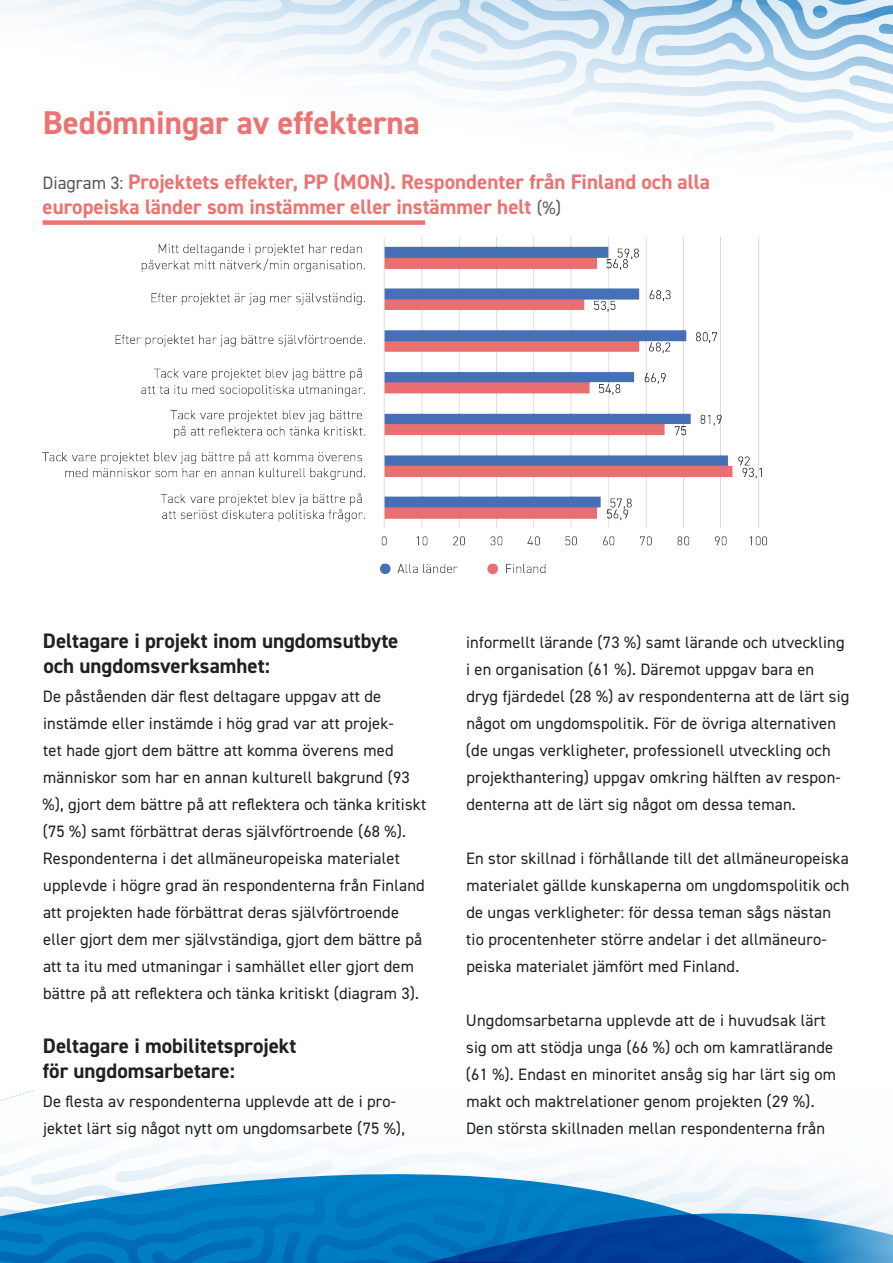
<style>
.page{position:relative;width:893px;height:1263px;background:#fff}
.page>*{position:absolute;margin:0;border:0;box-sizing:border-box;transform-origin:0 0}
.H2_Kappaleotsikko{font:700 33px "DIN2014";color:#eb7372}
.gtaafi_taulukko-otsikko{font:700 21px/25.2px "DIN2014";color:#eb7372}
.t1{font:700 21px/25.2px "DIN2014";color:#231f20}
.Leipis{font:16.5px/27px "DIN2014";letter-spacing:.01em;color:#231f20}
.s1{font-weight:400;font-size:18px;color:#57585a}
</style>
<div class="page">
<svg style="left:0;top:0;width:893px;height:225px"></svg>
<svg style="left:0;top:1091px;width:893px;height:172px"></svg>
<div style="left:43px;top:220px;width:382px;height:5px;background:#eb7372"></div>
<img style="left:42px;top:237px;width:725px;height:338px">
<p class="H2_Kappaleotsikko" style="left:43px;top:100px;width:378px">Bedömningar av effekterna</p>
<p class="gtaafi_taulukko-otsikko" style="left:43px;top:169px;width:669px"><span class="s1">Diagram 3:</span> Projektets effekter, PP (MON). Respondenter från Finland och alla europeiska länder som instämmer eller instämmer helt <span class="s1">(%)</span></p>
<p class="t1" style="left:43px;top:628px;width:357px">Deltagare i projekt inom ungdomsutbyte och ungdomsverksamhet:</p>
<p class="Leipis" style="left:43px;top:683px;width:385px">De påståenden där flest deltagare uppgav att de instämde eller instämde i hög grad var att projek-<br>tet hade gjort dem bättre att komma överens med människor som har en annan kulturell bakgrund (93 %), gjort dem bättre på att reflektera och tänka kritiskt (75 %) samt förbättrat deras självförtroende (68 %).</p>
<p class="Leipis" style="left:43px;top:844px;width:383px">Respondenterna i det allmäneuropeiska materialet upplevde i högre grad än respondenterna från Finland att projekten hade förbättrat deras självförtroende eller gjort dem mer självständiga, gjort dem bättre på att ta itu med utmaningar i samhället eller gjort dem bättre på att reflektera och tänka kritiskt (diagram 3).</p>
<p class="t1" style="left:43px;top:1033px;width:255px">Deltagare i mobilitetsprojekt för ungdomsarbetare:</p>
<p class="Leipis" style="left:43px;top:1088px;width:363px">De flesta av respondenterna upplevde att de i pro&shy;jektet lärt sig något nytt om ungdomsarbete (75 %),</p>
<p class="Leipis" style="left:466px;top:628px;width:385px">informellt lärande (73 %) samt lärande och utveckling i en organisation (61 %). Däremot uppgav bara en dryg fjärdedel (28 %) av respondenterna att de lärt sig något om ungdomspolitik. För de övriga alternativen (de ungas verkligheter, professionell utveckling och projekthantering) uppgav omkring hälften av respon&shy;denterna att de lärt sig något om dessa teman.</p>
<p class="Leipis" style="left:466px;top:844px;width:385px">En stor skillnad i förhållande till det allmäneuropeiska materialet gällde kunskaperna om ungdomspolitik och de ungas verkligheter: för dessa teman sågs nästan tio procentenheter större andelar i det allmäneuro&shy;peiska materialet jämfört med Finland.</p>
<p class="Leipis" style="left:466px;top:1006px;width:372px">Ungdomsarbetarna upplevde att de i huvudsak lärt sig om att stödja unga (66 %) och om kamratlärande (61 %). Endast en minoritet ansåg sig har lärt sig om makt och maktrelationer genom projekten (29 %).<br>Den största skillnaden mellan respondenterna från</p>
</div>
